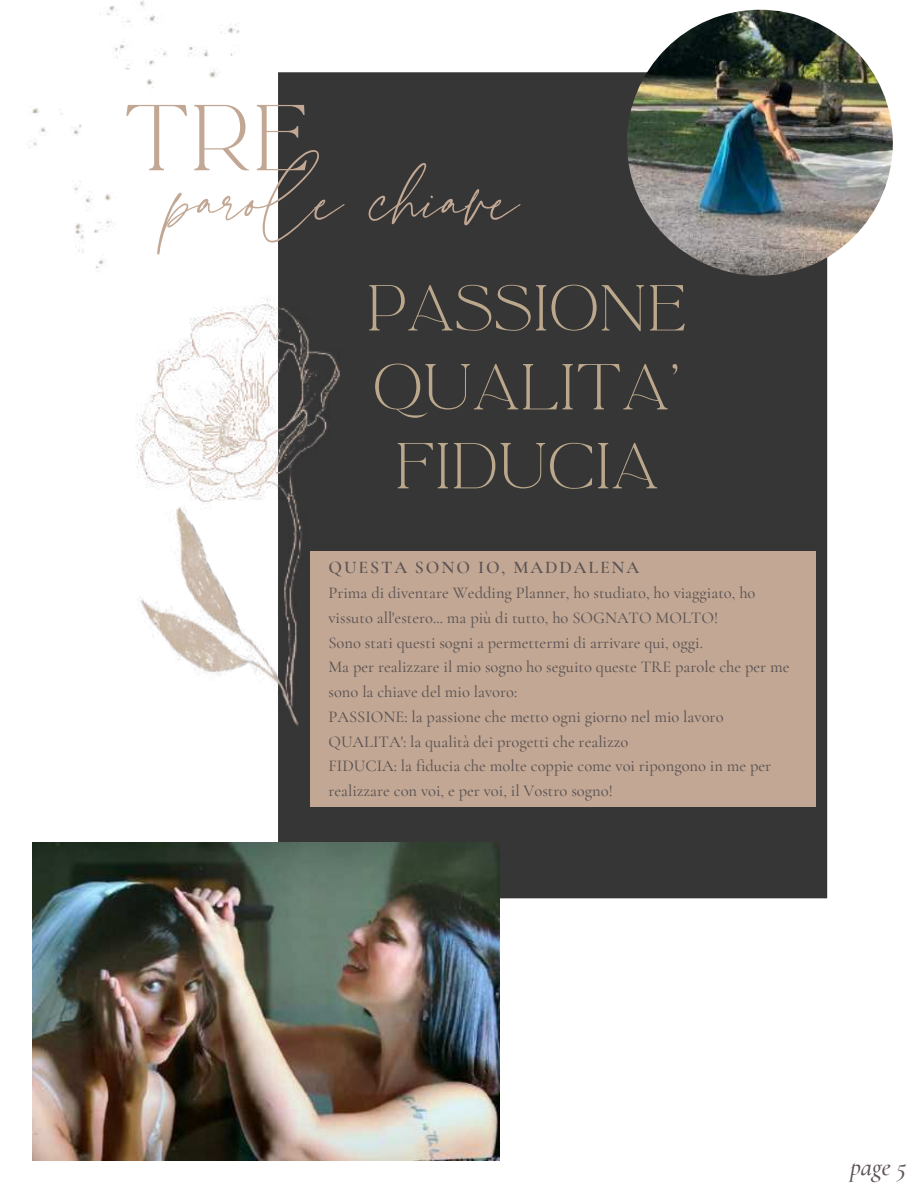
<style>
.page{position:relative;width:918px;height:1188px;background:#fff}
.page>*{position:absolute;margin:0;border:0;box-sizing:border-box;transform-origin:0 0}
.t1{font:113.25px "La Luxes Script";color:#c2a894}
.t2{font:81.6px "La Luxes Serif";color:#c2a894}
.t3{font:56.7px/78.9px "La Luxes Serif";color:#bba78c;text-align:center}
.t4{font:italic 500 25.65px "Cormorant Garamond";color:#5d5354}
.t5{font:600 17.85px "Cormorant Garamond";letter-spacing:.105em;color:#5d5354}
.t6{font:500 16.5px/24.8px "Cormorant Garamond";color:#5d5354}
</style>
<div class="page">
<div style="left:273px;top:67px;width:557px;height:836px;background:#363636"></div>
<div style="left:311px;top:551px;width:505px;height:256px;background:#c2a894"></div>
<img style="left:29px;top:0;width:299px;height:272px">
<img style="left:127px;top:154px;width:219px;height:397px">
<img style="left:127px;top:478px;width:202px;height:302px">
<img style="left:32px;top:843px;width:467px;height:318px">
<img style="left:627px;top:10px;width:266px;height:266px;border-radius:50%">
<h2 class="t2" style="left:123px;top:84px;width:188px">tre</h2>
<h1 class="t1" style="left:171px;top:132px;width:349px">parole chiave</h1>
<h3 class="t3" style="left:366px;top:270px;width:323px">PASSIONE<br>QUALITA'<br>FIDUCIA</h3>
<p class="t5" style="left:328px;top:557px;width:312px">QUESTA SONO IO, MADDALENA</p>
<p class="t6" style="left:328px;top:580px;width:462px">Prima di diventare Wedding Planner, ho studiato, ho viaggiato, ho vissuto all'estero... ma più di tutto, ho SOGNATO MOLTO!<br>Sono stati questi sogni a permettermi di arrivare qui, oggi.<br>Ma per realizzare il mio sogno ho seguito queste TRE parole che per me sono la chiave del mio lavoro:<br>PASSIONE: la passione che metto ogni giorno nel mio lavoro QUALITA': la qualità dei progetti che realizzo<br>FIDUCIA: la fiducia che molte coppie come voi ripongono in me per realizzare con voi, e per voi, il Vostro sogno!</p>
<h3 class="t4" style="left:850px;top:1152px;width:57px">page 5</h3>
</div>
